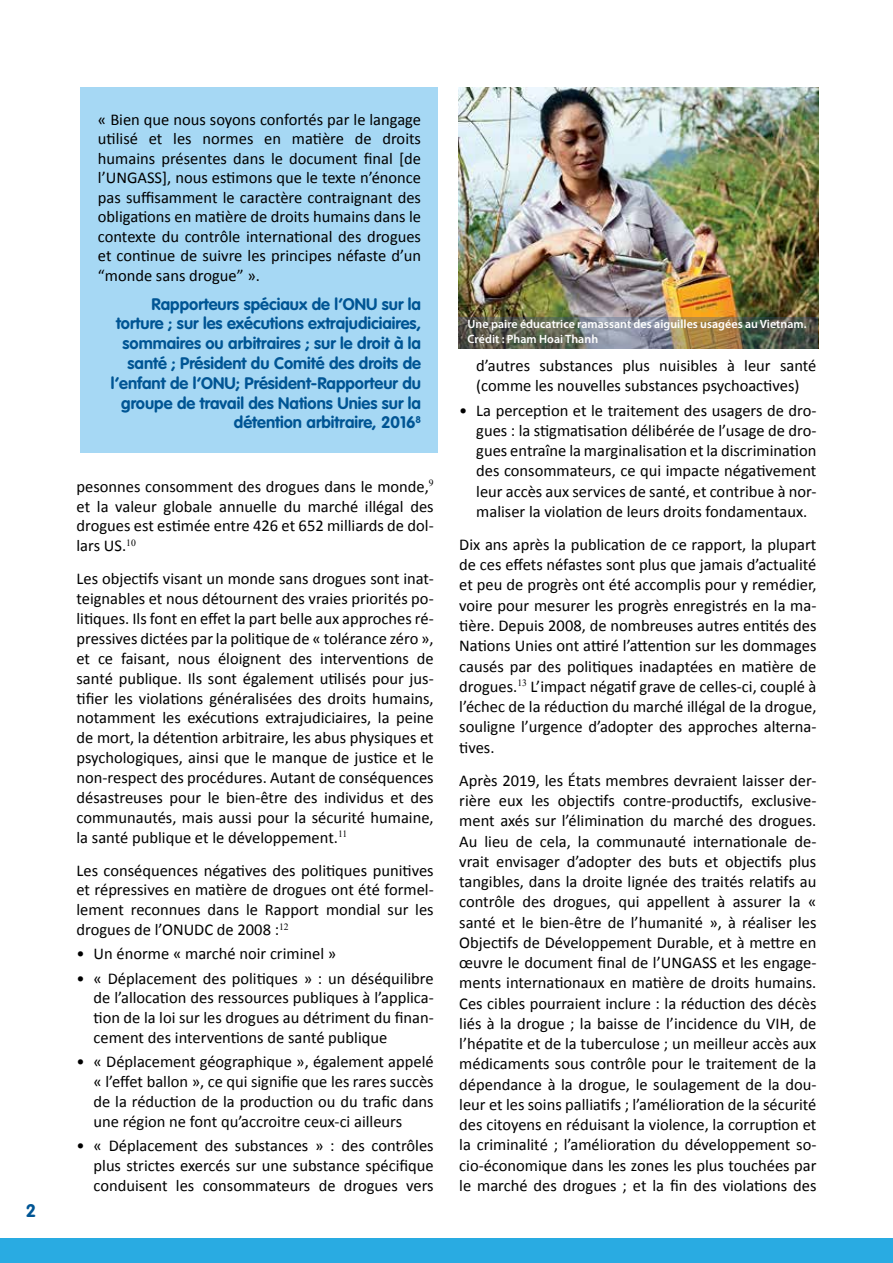
<style>
.page{position:relative;width:893px;height:1263px;background:#fff}
.page>*{position:absolute;margin:0;border:0;box-sizing:border-box;transform-origin:0 0}
.t1{font:700 18px "VAG Rounded LT Pro";color:#005594}
.t2{font:16.5px/20.2px "Calibri";color:#000;text-align:justify}
.t3{font:700 16.5px/19.8px "VAG Rounded LT Pro";color:#005594;text-align:right}
.t4{font:600 12px/15px "Myriad Pro";letter-spacing:.005em;color:#fff}
</style>
<div class="page">
<div style="left:0;top:1238px;width:893px;height:25px;background:#29abe2"></div>
<img style="left:459px;top:87px;width:360px;height:261px">
<img style="left:459px;top:317px;width:359px;height:32px">
<div style="left:80px;top:87px;width:357px;height:365px;background:#a6d8f4"></div>
<p class="t1" style="left:26px;top:1199px;width:12px">2</p>
<p class="t2" style="left:98px;top:110px;width:325px;line-height:19.5px">« Bien que nous soyons confortés par le langage utilisé et les normes en matière de droits humains présentes dans le document final [de l’UNGASS], nous estimons que le texte n’énonce pas suffisamment le caractère contraignant des obligations en matière de droits humains dans le contexte du contrôle international des drogues et continue de suivre les principes néfaste d’un “monde sans drogue” ».</p>
<p class="t3" style="left:111px;top:294px;width:312px">Rapporteurs spéciaux de l’ONU sur la torture ; sur les exécutions extrajudiciaires, sommaires ou arbitraires ; sur le droit à la santé ; Président du Comité des droits de l’enfant de l’ONU; Président-Rapporteur du groupe de travail des Nations Unies sur la détention arbitraire, 2016<sup>8</sup></p>
<p class="t2" style="left:77px;top:476px;width:359px">pesonnes consomment des drogues dans le monde,<sup>9 </sup>et la valeur globale annuelle du marché illégal des drogues est estimée entre 426 et 652 milliards de dol&shy;lars US.<sup>10</sup></p>
<p class="t2" style="left:77px;top:569px;width:359px">Les objectifs visant un monde sans drogues sont inat&shy;teignables et nous détournent des vraies priorités po&shy;litiques. Ils font en effet la part belle aux approches ré&shy;pressives dictées par la politique de « tolérance zéro », et ce faisant, nous éloignent des interventions de santé publique. Ils sont également utilisés pour jus&shy;tifier les violations généralisées des droits humains, notamment les exécutions extrajudiciaires, la peine de mort, la détention arbitraire, les abus physiques et psychologiques, ainsi que le manque de justice et le non-respect des procédures. Autant de conséquences désastreuses pour le bien-être des individus et des communautés, mais aussi pour la sécurité humaine, la santé publique et le développement.<sup>11</sup></p>
<p class="t2" style="left:77px;top:860px;width:359px">Les conséquences négatives des politiques punitives et répressives en matière de drogues ont été formel&shy;lement reconnues dans le Rapport mondial sur les drogues de l’ONUDC de 2008 :<sup>12</sup></p>
<p class="t2" style="left:77px;top:944px;width:261px">• Un énorme « marché noir criminel »</p>
<p class="t2" style="left:94px;top:968px;width:342px;text-indent:-17px">• « Déplacement des politiques » : un déséquilibre de l’allocation des ressources publiques à l’applica&shy;tion de la loi sur les drogues au détriment du finan&shy;cement des interventions de santé publique</p>
<p class="t2" style="left:94px;top:1052px;width:342px;text-indent:-17px">• « Déplacement géographique », également appelé « l’effet ballon », ce qui signifie que les rares succès de la réduction de la production ou du trafic dans une région ne font qu’accroitre ceux-ci ailleurs</p>
<p class="t2" style="left:94px;top:1136px;width:342px;text-indent:-17px">• « Déplacement des substances » : des contrôles plus strictes exercés sur une substance spécifique conduisent les consommateurs de drogues vers</p>
<p class="t4" style="left:467px;top:316px;width:341px">Une paire éducatrice ramassant des aiguilles usagées au Vietnam.<br>Crédit : Pham Hoai Thanh</p>
<p class="t2" style="left:476px;top:355px;width:342px">d’autres substances plus nuisibles à leur santé (comme les nouvelles substances psychoactives)</p>
<p class="t2" style="left:476px;top:400px;width:342px;text-indent:-17px">• La perception et le traitement des usagers de dro&shy;gues : la stigmatisation délibérée de l’usage de dro&shy;gues entraîne la marginalisation et la discrimination des consommateurs, ce qui impacte négativement leur accès aux services de santé, et contribue à nor&shy;maliser la violation de leurs droits fondamentaux.</p>
<p class="t2" style="left:459px;top:534px;width:359px">Dix ans après la publication de ce rapport, la plupart de ces effets néfastes sont plus que jamais d’actualité et peu de progrès ont été accomplis pour y remédier, voire pour mesurer les progrès enregistrés en la ma&shy;tière. Depuis 2008, de nombreuses autres entités des Nations Unies ont attiré l’attention sur les dommages causés par des politiques inadaptées en matière de drogues.<sup>13</sup> L’impact négatif grave de celles-ci, couplé à l’échec de la réduction du marché illégal de la drogue, souligne l’urgence d’adopter des approches alterna&shy;tives.</p>
<p class="t2" style="left:459px;top:770px;width:359px">Après 2019, les États membres devraient laisser der&shy;rière eux les objectifs contre-productifs, exclusive&shy;ment axés sur l’élimination du marché des drogues.<br>Au lieu de cela, la communauté internationale de&shy;vrait envisager d’adopter des buts et objectifs plus tangibles, dans la droite lignée des traités relatifs au contrôle des drogues, qui appellent à assurer la « santé et le bien-être de l’humanité », à réaliser les Objectifs de Développement Durable, et à mettre en œuvre le document final de l’UNGASS et les engage&shy;ments internationaux en matière de droits humains.<br>Ces cibles pourraient inclure : la réduction des décès liés à la drogue ; la baisse de l’incidence du VIH, de l’hépatite et de la tuberculose ; un meilleur accès aux médicaments sous contrôle pour le traitement de la dépendance à la drogue, le soulagement de la dou&shy;leur et les soins palliatifs ; l’amélioration de la sécurité des citoyens en réduisant la violence, la corruption et la criminalité ; l’amélioration du développement so&shy;cio-économique dans les zones les plus touchées par le marché des drogues ; et la fin des violations des</p>
</div>
